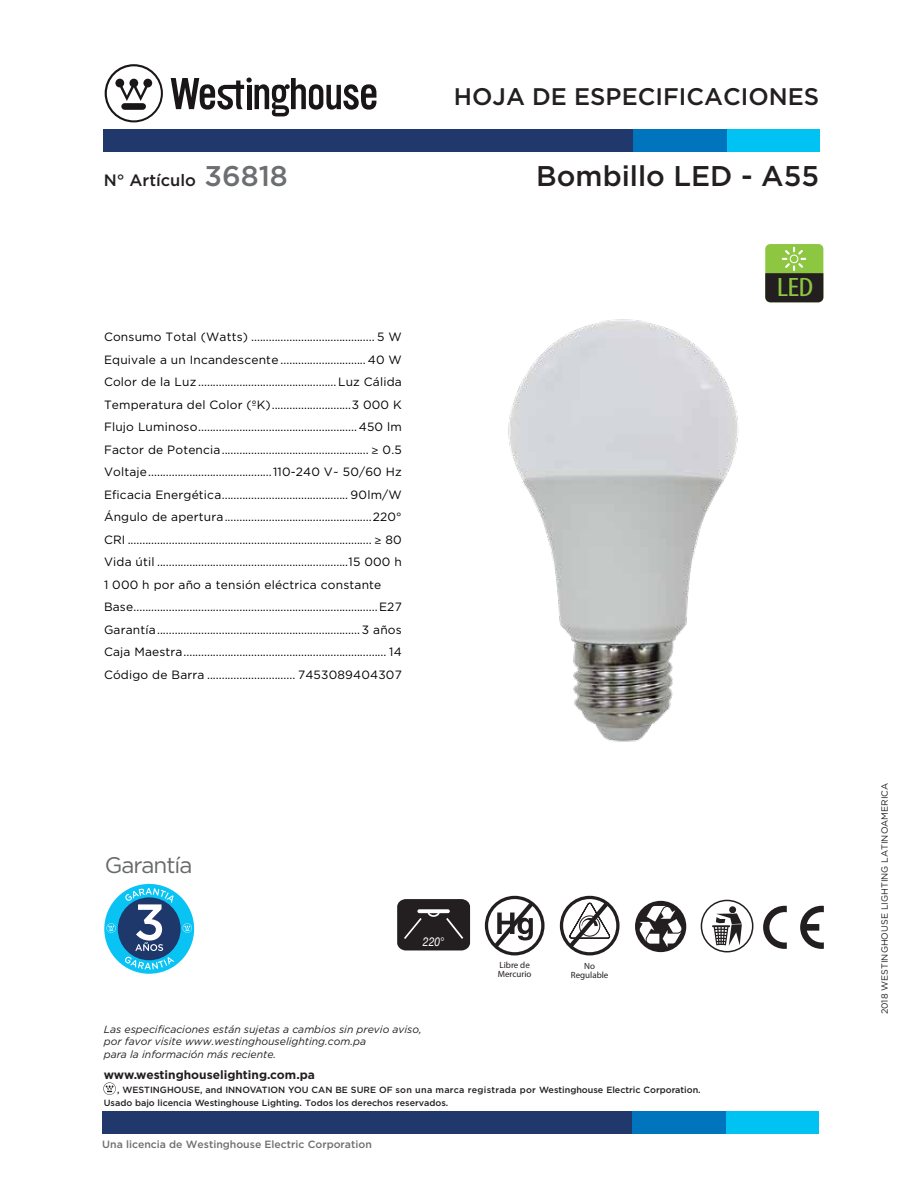
<style>
.page{position:relative;width:918px;height:1188px;background:#fff}
.page>*{position:absolute;margin:0;border:0;box-sizing:border-box;transform-origin:0 0}
.t1{font:500 28.5px "Gotham";color:#231f20}
.t2{font:condensed 26.7px "Myriad Pro";color:#8dc640;scale:1.25 1}
.t3{font:500 24px "Gotham";color:#231f20}
.t4{font:22.5px "Gotham";letter-spacing:-.045em;color:#67696b}
.t5{font:500 16.5px "Gotham";color:#231f20}
.t6{font:italic 12.3px "Helvetica Neue";color:#fff;scale:.84 1}
.t7{font:12px/22.5px "Gotham";letter-spacing:.015em;color:#000}
.t8{font:700 12px "Gotham";color:#231f20}
.t9{font:italic 10.5px/12.6px "Gotham";color:#231f20}
.t10{font:500 10.5px "Gotham";color:#6d6e71}
.t11{font:500 9px/13.5px "Gotham";color:#231f20}
.t12{font:9px "Gotham";color:#231f20}
.t13{font:9px/9px "Myriad Pro";color:#231f20}
.s1{font-size:28.5px;color:#6d6e71}
.s2{font-family:"Myriad Pro"}
</style>
<div class="page">
<svg style="left:171px;top:78px;width:205px;height:38px"></svg>
<svg style="left:105px;top:64px;width:58px;height:58px"></svg>
<div style="left:108px;top:129px;width:711px;height:23px;background:#00c2f3"></div>
<div style="left:103px;top:129px;width:624px;height:23px;background:#20386c"></div>
<div style="left:634px;top:129px;width:93px;height:23px;background:#0074bc"></div>
<svg style="left:763px;top:906px;width:24px;height:43px"></svg>
<svg style="left:800px;top:906px;width:24px;height:43px"></svg>
<svg style="left:635px;top:901px;width:51px;height:51px"></svg>
<div style="left:104px;top:884px;width:90px;height:90px;background:#09c3f4;border-radius:50%"></div>
<div style="left:118px;top:897px;width:63px;height:63px;background:#1f386b;border-radius:50%"></div>
<svg style="left:183px;top:923px;width:9px;height:10px"></svg>
<svg style="left:107px;top:923px;width:9px;height:10px"></svg>
<svg style="left:125px;top:888px;width:49px;height:82px"></svg>
<svg style="left:103px;top:1082px;width:13px;height:13px"></svg>
<div style="left:107px;top:1111px;width:711px;height:23px;background:#00c2f3"></div>
<div style="left:102px;top:1111px;width:624px;height:23px;background:#20386c"></div>
<div style="left:633px;top:1111px;width:93px;height:23px;background:#0074bc"></div>
<div style="left:701px;top:900px;width:52px;height:52px;border:2px solid #231f20;border-radius:50%"></div>
<svg style="left:712px;top:906px;width:30px;height:40px"></svg>
<div style="left:765px;top:244px;width:58px;height:58px;background:#8dc640;border-radius:5px"></div>
<svg style="left:765px;top:247px;width:58px;height:55px"></svg>
<svg style="left:397px;top:899px;width:73px;height:51px;background:#343031"></svg>
<img style="left:508px;top:319px;width:230px;height:423px">
<svg style="left:485px;top:896px;width:60px;height:59px"></svg>
<svg style="left:560px;top:896px;width:60px;height:59px"></svg>
<h3 class="t3" style="left:454px;top:80px;width:367px">HOJA DE ESPECIFICACIONES</h3>
<h3 class="t5" style="left:104px;top:170px;width:186px">N° Artículo <span class="s1">36818</span></h3>
<h1 class="t1" style="left:536px;top:157px;width:284px">Bombillo LED - A55</h1>
<p class="t7" style="left:104px;top:325px;width:299px">Consumo Total (Watts) .......................................... 5 W Equivale a un Incandescente ............................. 40 W Color de la Luz ...............................................Luz Cálida Temperatura del Color (ºK)...........................3 000 K Flujo Luminoso......................................................450 lm Factor de Potencia.................................................. <span class="s2">≥</span> 0.5<br>Voltaje..........................................110-240 V~ 50/60 Hz Eficacia Energética........................................... 90lm/W Ángulo de apertura..................................................220° CRI ................................................................................... <span class="s2">≥</span> 80<br>Vida útil .................................................................15 000 h 1 000 h por año a tensión eléctrica constante Base...................................................................................E27<br>Garantía..................................................................... 3 años Caja Maestra..................................................................... 14<br>Código de Barra .............................. 7453089404307</p>
<h3 class="t4" style="left:105px;top:850px;width:89px">Garantía</h3>
<p class="t6" style="left:423px;top:934px;width:27px">220°</p>
<p class="t9" style="left:104px;top:1022px;width:320px">Las especificaciones están sujetas a cambios sin previo aviso, por favor visite www.westinghouselighting.com.pa<br>para la información más reciente.</p>
<p class="t13" style="left:498px;top:960px;width:35px">Libre de<br>Mercurio</p>
<p class="t13" style="left:571px;top:961px;width:39px;text-align:center">No<br>Regulable</p>
<p class="t8" style="left:104px;top:1067px;width:213px">www.westinghouselighting.com.pa</p>
<p class="t11" style="left:104px;top:1083px;width:598px;text-indent:13px">, WESTINGHOUSE, and INNOVATION YOU CAN BE SURE OF son una marca registrada por Westinghouse Electric Corporation.<br>Usado bajo licencia Westinghouse Lighting. Todos los derechos reservados.</p>
<p class="t10" style="left:102px;top:1137px;width:271px">Una licencia de Westinghouse Electric Corporation</p>
<h2 class="t2" style="left:777px;top:271px;width:31px">LED</h2>
<p class="t12" style="left:879px;top:1014px;width:233px;rotate:-90deg">2018 WESTINGHOUSE LIGHTING LATINOAMERICA</p>
</div>
